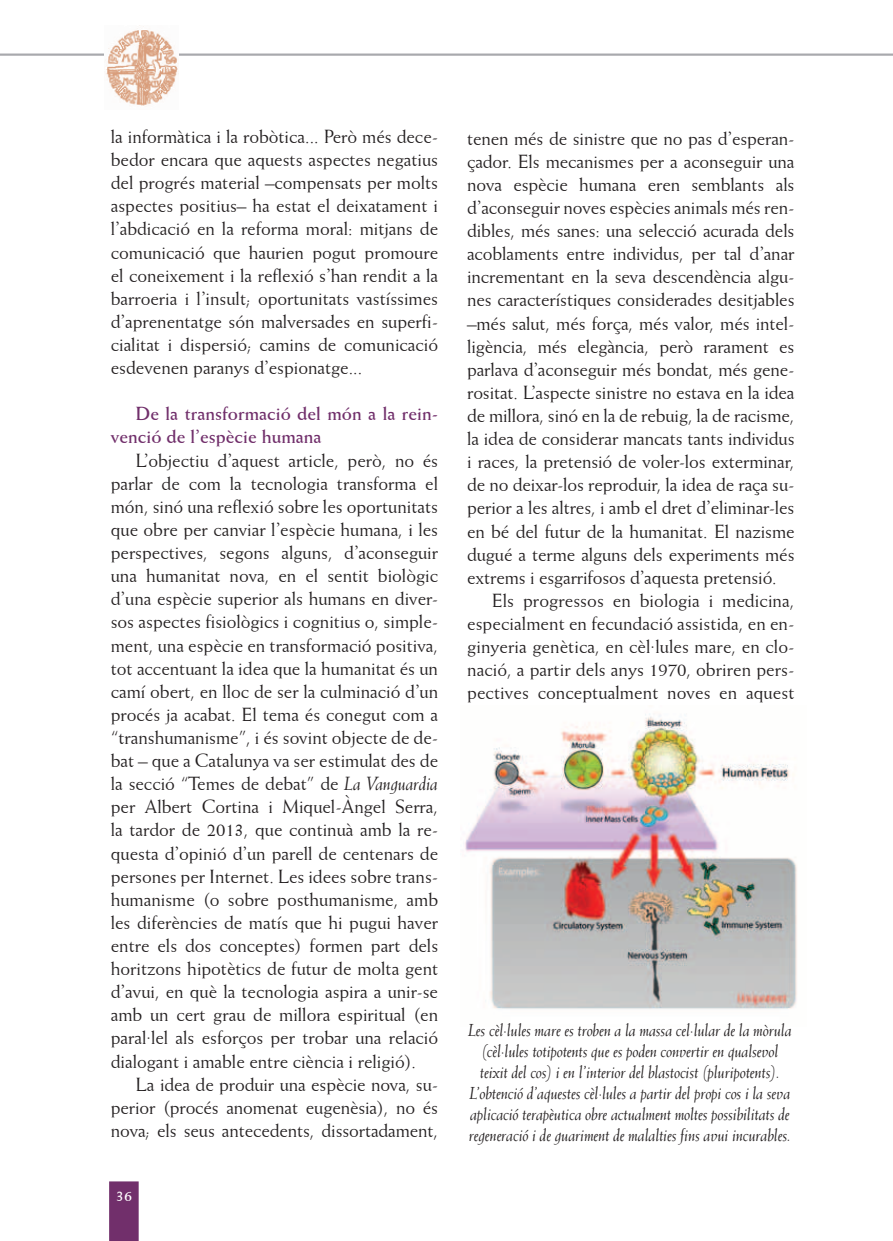
<style>
.page{position:relative;width:893px;height:1241px;background:#fff}
.page>*{position:absolute;margin:0;border:0;box-sizing:border-box;transform-origin:0 0}
.t1{font:19.25px/23.1px "Weiss BT";letter-spacing:-.01em;color:#231f20;text-align:justify}
.t2{font:700 19.25px/23.1px "Weiss BT";color:#712f6b}
.t3{font:italic 17.5px/21px "Weiss BT";letter-spacing:-.005em;color:#231f20;text-align:center}
.t4{font:700 15.75px "Weiss BT";color:#fff}
.s1{font-style:italic}
</style>
<div class="page">
<svg style="left:109px;top:1181px;width:30px;height:59px;background:#74336e"></svg>
<hr style="left:0;top:54px;width:893px;height:1px;background:#a8a9ad">
<img style="left:465px;top:713px;width:332px;height:296px">
<img style="left:104px;top:25px;width:75px;height:81px">
<p class="t1" style="left:111px;top:124px;width:329px">la informàtica i la robòtica... Però més dece&shy;bedor encara que aquests aspectes negatius del progrés material –compensats per molts aspectes positius– ha estat el deixatament i l’abdicació en la reforma moral: mitjans de comunicació que haurien pogut promoure el coneixement i la reflexió s’han rendit a la barroeria i l’insult; oportunitats vastíssimes d’aprenentatge són malversades en superfi&shy;cialitat i dispersió; camins de comunicació esdevenen paranys d’espionatge...</p>
<p class="t2" style="left:111px;top:402px;width:329px;text-indent:25px">De la transformació del món a la rein&shy;venció de l’espècie humana</p>
<p class="t1" style="left:111px;top:448px;width:329px;text-indent:25px">L’objectiu d’aquest article, però, no és parlar de com la tecnologia transforma el món, sinó una reflexió sobre les oportunitats que obre per canviar l’espècie humana, i les perspectives, segons alguns, d’aconseguir una humanitat nova, en el sentit biològic d’una espècie superior als humans en diver&shy;sos aspectes fisiològics i cognitius o, simple&shy;ment, una espècie en transformació positiva, tot accentuant la idea que la humanitat és un camí obert, en lloc de ser la culminació d’un procés ja acabat. El tema és conegut com a “transhumanisme”, i és sovint objecte de de&shy;bat – que a Catalunya va ser estimulat des de la secció “Temes de debat” de <span class="s1">La Vanguardia </span>per Albert Cortina i Miquel-Àngel Serra, la tardor de 2013, que continuà amb la re&shy;questa d’opinió d’un parell de centenars de persones per Internet. Les idees sobre trans&shy;humanisme (o sobre posthumanisme, amb les diferències de matís que hi pugui haver entre els dos conceptes) formen part dels horitzons hipotètics de futur de molta gent d’avui, en què la tecnologia aspira a unir-se amb un cert grau de millora espiritual (en paral·lel als esforços per trobar una relació dialogant i amable entre ciència i religió).</p>
<p class="t1" style="left:111px;top:1071px;width:329px;text-indent:25px">La idea de produir una espècie nova, su&shy;perior (procés anomenat eugenèsia), no és nova; els seus antecedents, dissortadament,</p>
<p class="t4" style="left:116px;top:1185px;width:18px">36</p>
<p class="t1" style="left:467px;top:126px;width:329px">tenen més de sinistre que no pas d’esperan-</p>
<p class="t1" style="left:467px;top:149px;width:329px">çador. Els mecanismes per a aconseguir una</p>
<p class="t1" style="left:467px;top:172px;width:329px">nova espècie humana eren semblants als</p>
<p class="t1" style="left:467px;top:195px;width:329px">d’aconseguir noves espècies animals més ren-</p>
<p class="t1" style="left:467px;top:218px;width:329px">dibles, més sanes: una selecció acurada dels</p>
<p class="t1" style="left:467px;top:241px;width:329px">acoblaments entre individus, per tal d’anar</p>
<p class="t1" style="left:467px;top:265px;width:329px">incrementant en la seva descendència algu-</p>
<p class="t1" style="left:467px;top:288px;width:329px">nes característiques considerades desitjables</p>
<p class="t1" style="left:467px;top:311px;width:327px">–més salut, més força, més valor, més intel·</p>
<p class="t1" style="left:467px;top:334px;width:329px">ligència, més elegància, però rarament es</p>
<p class="t1" style="left:467px;top:357px;width:329px">parlava d’aconseguir més bondat, més gene-</p>
<p class="t1" style="left:467px;top:380px;width:329px">rositat. L’aspecte sinistre no estava en la idea</p>
<p class="t1" style="left:467px;top:403px;width:329px">de millora, sinó en la de rebuig, la de racisme,</p>
<p class="t1" style="left:467px;top:426px;width:329px">la idea de considerar mancats tants individus</p>
<p class="t1" style="left:467px;top:449px;width:329px">i races, la pretensió de voler-los exterminar,</p>
<p class="t1" style="left:467px;top:472px;width:329px">de no deixar-los reproduir, la idea de raça su-</p>
<p class="t1" style="left:467px;top:496px;width:329px">perior a les altres, i amb el dret d’eliminar-les</p>
<p class="t1" style="left:467px;top:519px;width:329px">en bé del futur de la humanitat. El nazisme</p>
<p class="t1" style="left:467px;top:542px;width:329px">dugué a terme alguns dels experiments més</p>
<p class="t1" style="left:467px;top:565px;width:311px">extrems i esgarrifosos d’aquesta pretensió.</p>
<p class="t1" style="left:492px;top:588px;width:304px">Els progressos en biologia i medicina,</p>
<p class="t1" style="left:467px;top:611px;width:329px">especialment en fecundació assistida, en en-</p>
<p class="t1" style="left:467px;top:634px;width:329px">ginyeria genètica, en cèl·lules mare, en clo-</p>
<p class="t1" style="left:467px;top:657px;width:329px">nació, a partir dels anys 1970, obriren pers-</p>
<p class="t1" style="left:467px;top:680px;width:329px">pectives conceptualment noves en aquest</p>
<p class="t3" style="left:468px;top:1019px;width:325px">Les cèl·lules mare es troben a la massa cel·lular de la mòrula (cèl·lules totipotents que es poden convertir en qualsevol teixit del cos) i en l’interior del blastocist (pluripotents).<br>L’obtenció d’aquestes cèl·lules a partir del propi cos i la seva aplicació terapèutica obre actualment moltes possibilitats de regeneració i de guariment de malalties fins avui incurables.</p>
</div>
